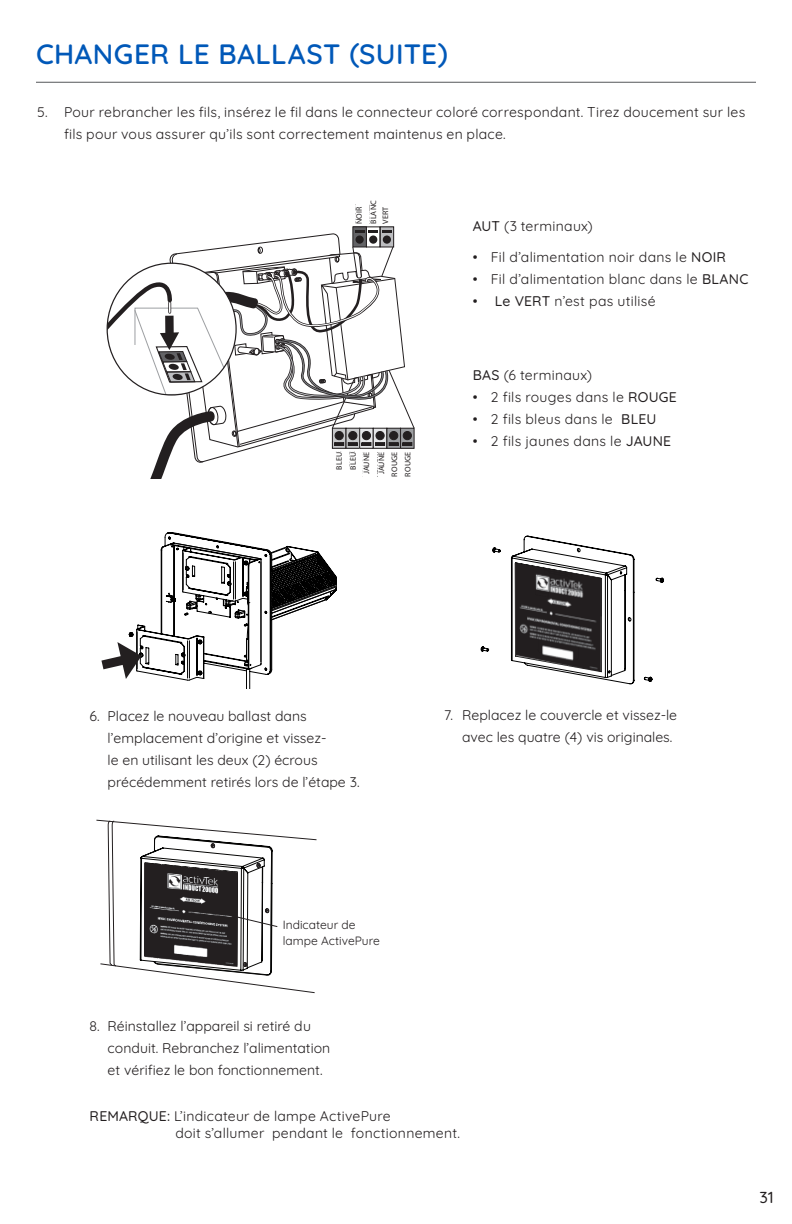
<style>
.page{position:relative;width:792px;height:1224px;background:#fff}
.page>*{position:absolute;margin:0;border:0;box-sizing:border-box;transform-origin:0 0}
.t1{font:600 28px "Quicksand";letter-spacing:.015em;color:#0058b8}
.t2{font:500 16px "Quicksand";color:#231f20}
.t3{font:14px/22px "Quicksand";letter-spacing:.01em;color:#231f20}
.t4{font:12px/16px "Quicksand";color:#231f20}
.t5{font:8px/14px "Myriad Pro";letter-spacing:.02em;color:#231f20}
.t6{font:7.2px/13.6px "Myriad Pro";color:#231f20;text-align:justify}
.s1{font-weight:500}
</style>
<div class="page">
<hr style="left:36px;top:82px;width:720px;height:1px;background:#54575a">
<svg style="left:101px;top:532px;width:235px;height:157px"></svg>
<svg style="left:242px;top:234px;width:111px;height:11px"></svg>
<div style="left:380px;top:227px;width:14px;height:20px;background:#bcbdc0"></div>
<div style="left:380px;top:227px;width:14px;height:20px;border:1px solid #231f20"></div>
<div style="left:383px;top:235px;width:8px;height:9px;background:#231f20;border-radius:50%"></div>
<div style="left:369px;top:235px;width:8px;height:9px;background:#231f20;border-radius:50%"></div>
<div style="left:353px;top:227px;width:13px;height:20px;background:#636366"></div>
<div style="left:353px;top:227px;width:14px;height:20px;border:1px solid #231f20"></div>
<svg style="left:355px;top:230px;width:36px;height:3px"></svg>
<div style="left:356px;top:235px;width:8px;height:9px;background:#231f20;border-radius:50%"></div>
<svg style="left:107px;top:245px;width:308px;height:234px"></svg>
<div style="left:391px;top:452px;width:7px;height:25px;background:#fff"></div>
<div style="left:404px;top:452px;width:8px;height:25px;background:#fff"></div>
<div style="left:363px;top:452px;width:7px;height:25px;background:#fff"></div>
<div style="left:378px;top:452px;width:7px;height:25px;background:#fff"></div>
<div style="left:336px;top:452px;width:7px;height:25px;background:#fff"></div>
<div style="left:350px;top:452px;width:7px;height:25px;background:#fff"></div>
<svg style="left:481px;top:536px;width:183px;height:148px"></svg>
<img style="left:515px;top:543px;width:88px;height:141px">
<svg style="left:96px;top:820px;width:221px;height:173px"></svg>
<h1 class="t1" style="left:36px;top:32px;width:413px">CHANGER LE BALLAST (SUITE)</h1>
<p class="t3" style="left:64px;top:100px;width:683px;text-indent:-27px">5. Pour rebrancher les fils, insérez le fil dans le connecteur coloré correspondant. Tirez doucement sur les fils pour vous assurer qu’ils sont correctement maintenus en place.</p>
<p class="t5" style="left:352px;top:224px;width:25px;rotate:-90deg">NOIR<br>BLANC</p>
<p class="t5" style="left:378px;top:224px;width:19px;rotate:-90deg">VERT</p>
<p class="t6" style="left:352px;top:224px;width:22px;rotate:-90deg">BLACK WHITE GREEN</p>
<p class="t6" style="left:359px;top:477px;width:27px;rotate:-90deg">YELLOW</p>
<p class="t6" style="left:373px;top:477px;width:27px;rotate:-90deg">YELLOW</p>
<p class="t6" style="left:332px;top:467px;width:17px;rotate:-90deg">BLUE</p>
<p class="t6" style="left:346px;top:467px;width:17px;rotate:-90deg">BLUE</p>
<p class="t6" style="left:387px;top:464px;width:14px;rotate:-90deg">RED<br>RED</p>
<p class="t5" style="left:359px;top:474px;width:24px;line-height:15.2px;rotate:-90deg">JAUNE<br>JAUNE</p>
<p class="t5" style="left:388px;top:477px;width:26px;line-height:13.2px;rotate:-90deg">ROUGE<br>ROUGE</p>
<p class="t5" style="left:332px;top:470px;width:19px;rotate:-90deg">BLEU<br>BLEU</p>
<p class="t3" style="left:473px;top:214px;width:122px"><span class="s1">AUT</span> (3 terminaux)</p>
<p class="t3" style="left:473px;top:245px;width:255px">• Fil d’alimentation noir dans le <span class="s1">NOIR</span></p>
<p class="t3" style="left:473px;top:267px;width:277px">• Fil d’alimentation blanc dans le <span class="s1">BLANC</span></p>
<p class="t3" style="left:473px;top:289px;width:184px">• <span class="s1">Le VERT</span> n’est pas utilisé</p>
<p class="t3" style="left:473px;top:362px;width:121px"><span class="s1">BAS</span> (6 terminaux)</p>
<p class="t3" style="left:473px;top:384px;width:206px">• 2 fils rouges dans le <span class="s1">ROUGE</span></p>
<p class="t3" style="left:473px;top:406px;width:185px">• 2 fils bleus dans le <span class="s1">BLEU</span></p>
<p class="t3" style="left:473px;top:428px;width:200px">• 2 fils jaunes dans le <span class="s1">JAUNE</span></p>
<p class="t3" style="left:108px;top:703px;width:253px;text-indent:-18px">6. Placez le nouveau ballast dans l’emplacement d’origine et vissez-<br>le en utilisant les deux (2) écrous précédemment retirés lors de l’étape 3.</p>
<p class="t3" style="left:462px;top:703px;width:217px;text-indent:-18px">7. Replacez le couvercle et vissez-le avec les quatre (4) vis originales.</p>
<p class="t4" style="left:283px;top:915px;width:99px">Indicateur de lampe ActivePure</p>
<p class="t3" style="left:108px;top:1014px;width:224px;text-indent:-18px">8. Réinstallez l’appareil si retiré du conduit. Rebranchez l’alimentation et vérifiez le bon fonctionnement.</p>
<p class="t3" style="left:175px;top:1106px;width:286px;line-height:16.8px;text-indent:-86px"><span class="s1">REMARQUE:</span> L’indicateur de lampe ActivePure<br>doit s’allumer pendant le fonctionnement.</p>
<p class="t2" style="left:760px;top:1185px;width:16px">31</p>
</div>
